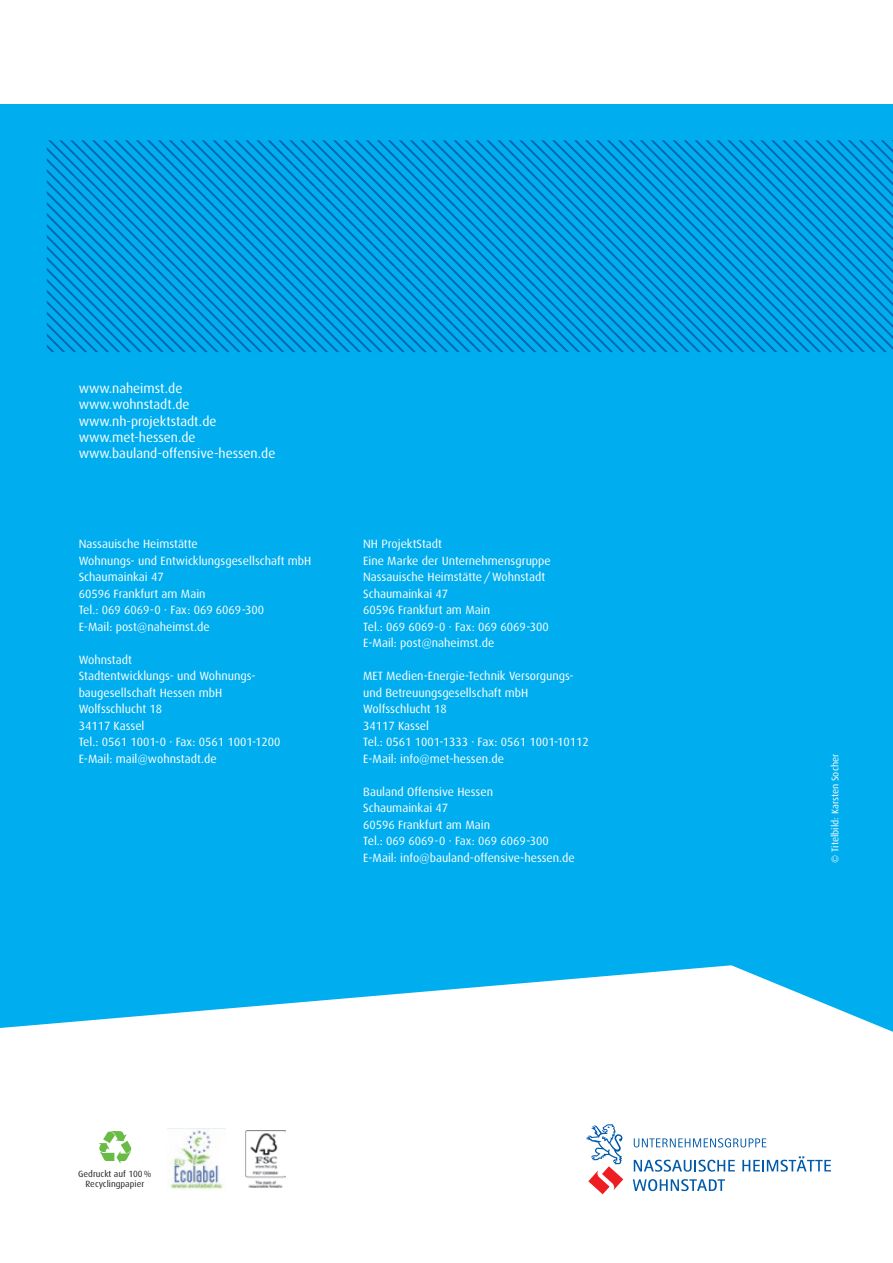
<style>
.page{position:relative;width:893px;height:1263px;background:#fff}
.page>*{position:absolute;margin:0;border:0;box-sizing:border-box;transform-origin:0 0}
.t1{font:13.5px/16.2px "Dax";color:#fff}
.t2{font:12px/16.5px "Dax";color:#fff}
.t3{font:9.75px "Dax";color:#fff}
.t4{font:9px/10.8px "Dax";color:#231f20;text-align:center}
</style>
<div class="page">
<div style="left:0;top:104px;width:893px;height:1023px;background:#00aeef"></div>
<svg style="left:887px;top:140px;width:6px;height:210px"></svg>
<svg style="left:876px;top:140px;width:11px;height:212px"></svg>
<svg style="left:865px;top:140px;width:11px;height:212px"></svg>
<svg style="left:854px;top:140px;width:11px;height:212px"></svg>
<svg style="left:843px;top:140px;width:11px;height:212px"></svg>
<svg style="left:832px;top:140px;width:11px;height:212px"></svg>
<svg style="left:821px;top:140px;width:11px;height:212px"></svg>
<svg style="left:810px;top:140px;width:11px;height:212px"></svg>
<svg style="left:799px;top:140px;width:11px;height:212px"></svg>
<svg style="left:788px;top:140px;width:11px;height:212px"></svg>
<svg style="left:777px;top:140px;width:11px;height:212px"></svg>
<svg style="left:766px;top:140px;width:11px;height:212px"></svg>
<svg style="left:756px;top:140px;width:10px;height:212px"></svg>
<svg style="left:745px;top:140px;width:11px;height:212px"></svg>
<svg style="left:734px;top:140px;width:11px;height:212px"></svg>
<svg style="left:723px;top:140px;width:11px;height:212px"></svg>
<svg style="left:712px;top:140px;width:11px;height:212px"></svg>
<svg style="left:701px;top:140px;width:11px;height:212px"></svg>
<svg style="left:690px;top:140px;width:11px;height:212px"></svg>
<svg style="left:679px;top:140px;width:11px;height:212px"></svg>
<svg style="left:668px;top:140px;width:11px;height:212px"></svg>
<svg style="left:657px;top:140px;width:11px;height:212px"></svg>
<svg style="left:646px;top:140px;width:11px;height:212px"></svg>
<svg style="left:635px;top:140px;width:11px;height:212px"></svg>
<svg style="left:624px;top:140px;width:11px;height:212px"></svg>
<svg style="left:613px;top:140px;width:11px;height:212px"></svg>
<svg style="left:602px;top:140px;width:11px;height:212px"></svg>
<svg style="left:591px;top:140px;width:11px;height:212px"></svg>
<svg style="left:580px;top:140px;width:11px;height:212px"></svg>
<svg style="left:569px;top:140px;width:11px;height:212px"></svg>
<svg style="left:558px;top:140px;width:11px;height:212px"></svg>
<svg style="left:547px;top:140px;width:11px;height:212px"></svg>
<svg style="left:536px;top:140px;width:11px;height:212px"></svg>
<svg style="left:526px;top:140px;width:10px;height:212px"></svg>
<svg style="left:515px;top:140px;width:11px;height:212px"></svg>
<svg style="left:504px;top:140px;width:11px;height:212px"></svg>
<svg style="left:493px;top:140px;width:11px;height:212px"></svg>
<svg style="left:482px;top:140px;width:11px;height:212px"></svg>
<svg style="left:471px;top:140px;width:11px;height:212px"></svg>
<svg style="left:460px;top:140px;width:11px;height:212px"></svg>
<svg style="left:449px;top:140px;width:11px;height:212px"></svg>
<svg style="left:438px;top:140px;width:11px;height:212px"></svg>
<svg style="left:427px;top:140px;width:11px;height:212px"></svg>
<svg style="left:416px;top:140px;width:11px;height:212px"></svg>
<svg style="left:405px;top:140px;width:11px;height:212px"></svg>
<svg style="left:394px;top:140px;width:11px;height:212px"></svg>
<svg style="left:383px;top:140px;width:11px;height:212px"></svg>
<svg style="left:372px;top:140px;width:11px;height:212px"></svg>
<svg style="left:361px;top:140px;width:11px;height:212px"></svg>
<svg style="left:350px;top:140px;width:11px;height:212px"></svg>
<svg style="left:339px;top:140px;width:11px;height:212px"></svg>
<svg style="left:328px;top:140px;width:11px;height:212px"></svg>
<svg style="left:317px;top:140px;width:11px;height:212px"></svg>
<svg style="left:306px;top:140px;width:11px;height:212px"></svg>
<svg style="left:295px;top:140px;width:11px;height:212px"></svg>
<svg style="left:285px;top:140px;width:10px;height:212px"></svg>
<svg style="left:274px;top:140px;width:11px;height:212px"></svg>
<svg style="left:263px;top:140px;width:11px;height:212px"></svg>
<svg style="left:48px;top:140px;width:215px;height:212px"></svg>
<svg style="left:47px;top:147px;width:205px;height:205px"></svg>
<svg style="left:0;top:965px;width:893px;height:230px;fill:#fff"></svg>
<img style="left:168px;top:1128px;width:57px;height:62px">
<img style="left:246px;top:1130px;width:39px;height:57px">
<svg style="left:99px;top:1131px;width:32px;height:33px"></svg>
<svg style="left:586px;top:1124px;width:37px;height:70px"></svg>
<svg style="left:634px;top:1138px;width:132px;height:9px"></svg>
<svg style="left:634px;top:1160px;width:101px;height:12px"></svg>
<svg style="left:742px;top:1156px;width:89px;height:16px"></svg>
<svg style="left:633px;top:1179px;width:92px;height:12px"></svg>
<p class="t1" style="left:79px;top:380px;width:198px">www.naheimst.de www.wohnstadt.de www.nh-projektstadt.de www.met-hessen.de www.bauland-offensive-hessen.de</p>
<p class="t2" style="left:79px;top:536px;width:234px">Nassauische Heimstätte<br>Wohnungs- und Entwicklungsgesellschaft mbH<br>Schaumainkai 47<br>60596 Frankfurt am Main<br>Tel.: 069 6069-0 · Fax: 069 6069-300<br>E-Mail: post@naheimst.de</p>
<p class="t2" style="left:79px;top:651px;width:203px">Wohnstadt<br>Stadtentwicklungs- und Wohnungs&shy;baugesellschaft Hessen mbH<br>Wolfsschlucht 18<br>34117 Kassel<br>Tel.: 0561 1001-0 · Fax: 0561 1001-1200<br>E-Mail: mail@wohnstadt.de</p>
<p class="t2" style="left:363px;top:536px;width:189px">NH ProjektStadt<br>Eine Marke der Unternehmensgruppe<br>Nassauische Heimstätte / Wohnstadt<br>Schaumainkai 47<br>60596 Frankfurt am Main<br>Tel.: 069 6069-0 · Fax: 069 6069-300<br>E-Mail: post@naheimst.de</p>
<p class="t2" style="left:363px;top:668px;width:227px">MET Medien-Energie-Technik Versorgungs&shy;und Betreuungsgesellschaft mbH<br>Wolfsschlucht 18<br>34117 Kassel<br>Tel.: 0561 1001-1333 · Fax: 0561 1001-10112<br>E-Mail: info@met-hessen.de</p>
<p class="t2" style="left:363px;top:783px;width:213px">Bauland Offensive Hessen<br>Schaumainkai 47<br>60596 Frankfurt am Main<br>Tel.: 069 6069-0 · Fax: 069 6069-300<br>E-Mail: info@bauland-offensive-hessen.de</p>
<p class="t4" style="left:78px;top:1168px;width:75px">Gedruckt auf 100 %<br>Recyclingpapier</p>
<p class="t3" style="left:830px;top:863px;width:110px;rotate:-90deg">© Titelbild: Karsten Socher</p>
</div>
